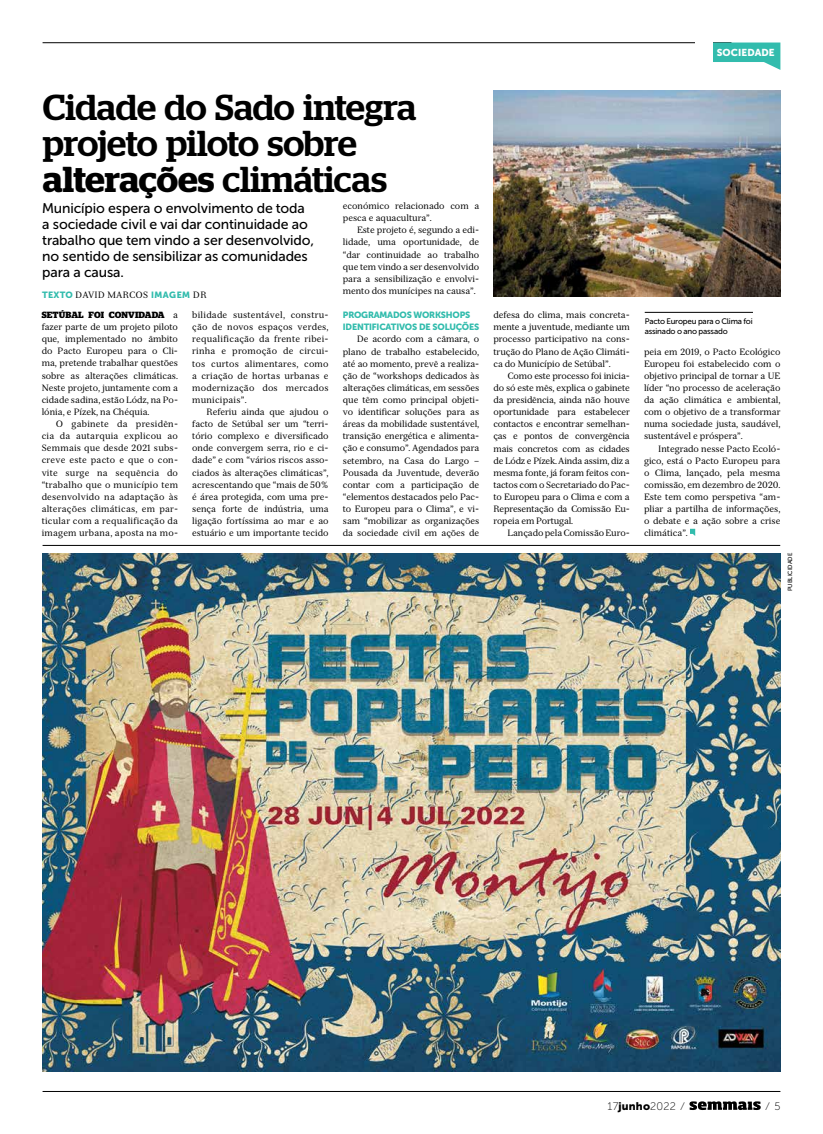
<style>
.page{position:relative;width:823px;height:1134px;background:#fff}
.page>*{position:absolute;margin:0;border:0;box-sizing:border-box;transform-origin:0 0}
.t1{font:500 36px/36px "Stag";letter-spacing:-.01em;color:#000}
.t2{font:14px/16px "Museo Sans Cyrl 500";letter-spacing:-.01em;color:#000}
.t3{font:11px "Museo Sans Cyrl 100";letter-spacing:.015em;color:#000}
.t4{font:10px "Museo Sans Cyrl 900";letter-spacing:.01em;color:#fff}
.t5{font:9px/12.1px "Serif 12 Beta";letter-spacing:-.005em;color:#000;text-align:justify}
.t6{font:9px/12.1px "Museo Sans Cyrl 900";letter-spacing:-.02em;color:#32bcad}
.t7{font:9px "Serif 12 Beta";letter-spacing:.025em;color:#000}
.t8{font:700 9px "Stag";letter-spacing:.01em;color:#000}
.t9{font:8px/10px "Museo Sans Cyrl 500";letter-spacing:-.025em;color:#000}
.t10{font:6px "Museo Sans Cyrl 500";color:#000}
.s1{font-weight:600}
.s2{font-family:"Museo Sans Cyrl 900";color:#32bcad}
.s3{font-family:"Serif 12 Beta";font-weight:400}
.s4{font-family:"Museo Sans Cyrl 900"}
</style>
<div class="page">
<svg style="left:689px;top:1101px;width:71px;height:9px"></svg>
<hr style="left:43px;top:1091px;width:737px;height:1px;background:#000">
<svg style="left:690px;top:529px;width:4px;height:6px"></svg>
<img style="left:493px;top:91px;width:287px;height:206px">
<img style="left:43px;top:554px;width:737px;height:517px">
<hr style="left:43px;top:545px;width:736px;height:1px;background:#000">
<hr style="left:43px;top:43px;width:688px;height:1px;background:#000">
<div style="left:694px;top:43px;width:17px;height:27px;background:#fff"></div>
<svg style="left:711px;top:43px;width:69px;height:27px"></svg>
<hr style="left:644px;top:312px;width:108px;height:1px;background:#000">
<p class="t4" style="left:716px;top:47px;width:59px">SOCIEDADE</p>
<h1 class="t1" style="left:43px;top:88px;width:374px">Cidade do Sado integra projeto piloto sobre <span class="s1">alterações</span> climáticas</h1>
<h2 class="t2" style="left:42px;top:201px;width:273px">Município espera o envolvimento de toda a sociedade civil e vai dar continuidade ao trabalho que tem vindo a ser desenvolvido, no sentido de sensibilizar as comunidades para a causa.</h2>
<p class="t7" style="left:42px;top:289px;width:166px"><span class="s2">TEXTO</span> DAVID MARCOS <span class="s2">IMAGEM</span> DR</p>
<p class="t5" style="left:342px;top:200px;width:138px">económico relacionado com a pesca e aquacultura”.</p>
<p class="t5" style="left:342px;top:224px;width:138px;text-indent:14px">Este projeto é, segundo a edi&shy;lidade, uma oportunidade, de “dar continuidade ao trabalho que tem vindo a ser desenvolvido para a sensibilização e envolvi&shy;mento dos munícipes na causa”.</p>
<p class="t6" style="left:342px;top:309px;width:138px">PROGRAMADOS WORKSHOPS<br>IDENTIFICATIVOS DE SOLUÇÕES</p>
<p class="t5" style="left:342px;top:333px;width:138px;text-indent:14px">De acordo com a câmara, o plano de trabalho estabelecido, até ao momento, prevê a realiza&shy;ção de “workshops dedicados às alterações climáticas, em sessões que têm como principal objeti&shy;vo identificar soluções para as áreas da mobilidade sustentável, transição energética e alimenta&shy;ção e consumo”. Agendados para setembro, na Casa do Largo – Pousada da Juventude, deverão contar com a participação de “elementos destacados pelo Pac&shy;to Europeu para o Clima”, e vi&shy;sam “mobilizar as organizações da sociedade civil em ações de</p>
<p class="t8" style="left:42px;top:310px;width:138px">SETÚBAL FOI CONVIDADA <span class="s3">a</span></p>
<p class="t5" style="left:42px;top:321px;width:138px">fazer parte de um projeto piloto que, implementado no âmbito do Pacto Europeu para o Cli&shy;ma, pretende trabalhar questões sobre as alterações climáticas.<br>Neste projeto, juntamente com a cidade sadina, estão Lódz, na Po&shy;lónia, e Pízek, na Chéquia.</p>
<p class="t5" style="left:42px;top:418px;width:138px;text-indent:14px">O gabinete da presidên&shy;cia da autarquia explicou ao Semmais que desde 2021 subs&shy;creve este pacto e que o con&shy;vite surge na sequência do “trabalho que o município tem desenvolvido na adaptação às alterações climáticas, em par&shy;ticular com a requalificação da imagem urbana, aposta na mo-</p>
<p class="t5" style="left:192px;top:309px;width:138px">bilidade sustentável, constru&shy;ção de novos espaços verdes, requalificação da frente ribei&shy;rinha e promoção de circui&shy;tos curtos alimentares, como a criação de hortas urbanas e modernização dos mercados municipais”.</p>
<p class="t5" style="left:192px;top:406px;width:138px;text-indent:14px">Referiu ainda que ajudou o facto de Setúbal ser um “terri&shy;tório complexo e diversificado onde convergem serra, rio e ci&shy;dade” e com “vários riscos asso&shy;ciados às alterações climáticas”, acrescentando que “mais de 50% é área protegida, com uma pre&shy;sença forte de indústria, uma ligação fortíssima ao mar e ao estuário e um importante tecido</p>
<p class="t5" style="left:493px;top:309px;width:138px">defesa do clima, mais concreta&shy;mente a juventude, mediante um processo participativo na cons&shy;trução do Plano de Ação Climáti&shy;ca do Município de Setúbal”.</p>
<p class="t5" style="left:493px;top:370px;width:138px;text-indent:14px">Como este processo foi inicia&shy;do só este mês, explica o gabinete da presidência, ainda não houve oportunidade para estabelecer contactos e encontrar semelhan&shy;ças e pontos de convergência mais concretos com as cidades de Lódz e Pízek. Ainda assim, diz a mesma fonte, já foram feitos con&shy;tactos com o Secretariado do Pac&shy;to Europeu para o Clima e com a Representação da Comissão Eu&shy;ropeia em Portugal.</p>
<p class="t5" style="left:507px;top:527px;width:124px">Lançado pela Comissão Euro-</p>
<p class="t9" style="left:644px;top:316px;width:109px">Pacto Europeu para o Clima foi assinado o ano passado</p>
<p class="t5" style="left:643px;top:345px;width:138px">peia em 2019, o Pacto Ecológico Europeu foi estabelecido com o objetivo principal de tornar a UE líder “no processo de aceleração da ação climática e ambiental, com o objetivo de a transformar numa sociedade justa, saudável, sustentável e próspera”.</p>
<p class="t5" style="left:643px;top:442px;width:138px;text-indent:14px">Integrado nesse Pacto Ecoló&shy;gico, está o Pacto Europeu para o Clima, lançado, pela mesma comissão, em dezembro de 2020.<br>Este tem como perspetiva “am&shy;pliar a partilha de informações, o debate e a ação sobre a crise climática”.</p>
<p class="t10" style="left:786px;top:591px;width:40px;rotate:-90deg">PUBLICIDADE</p>
<p class="t3" style="left:607px;top:1100px;width:77px">17<span class="s4">junho</span>2022 ⁄</p>
<p class="t3" style="left:766px;top:1100px;width:15px">⁄ 5</p>
</div>
